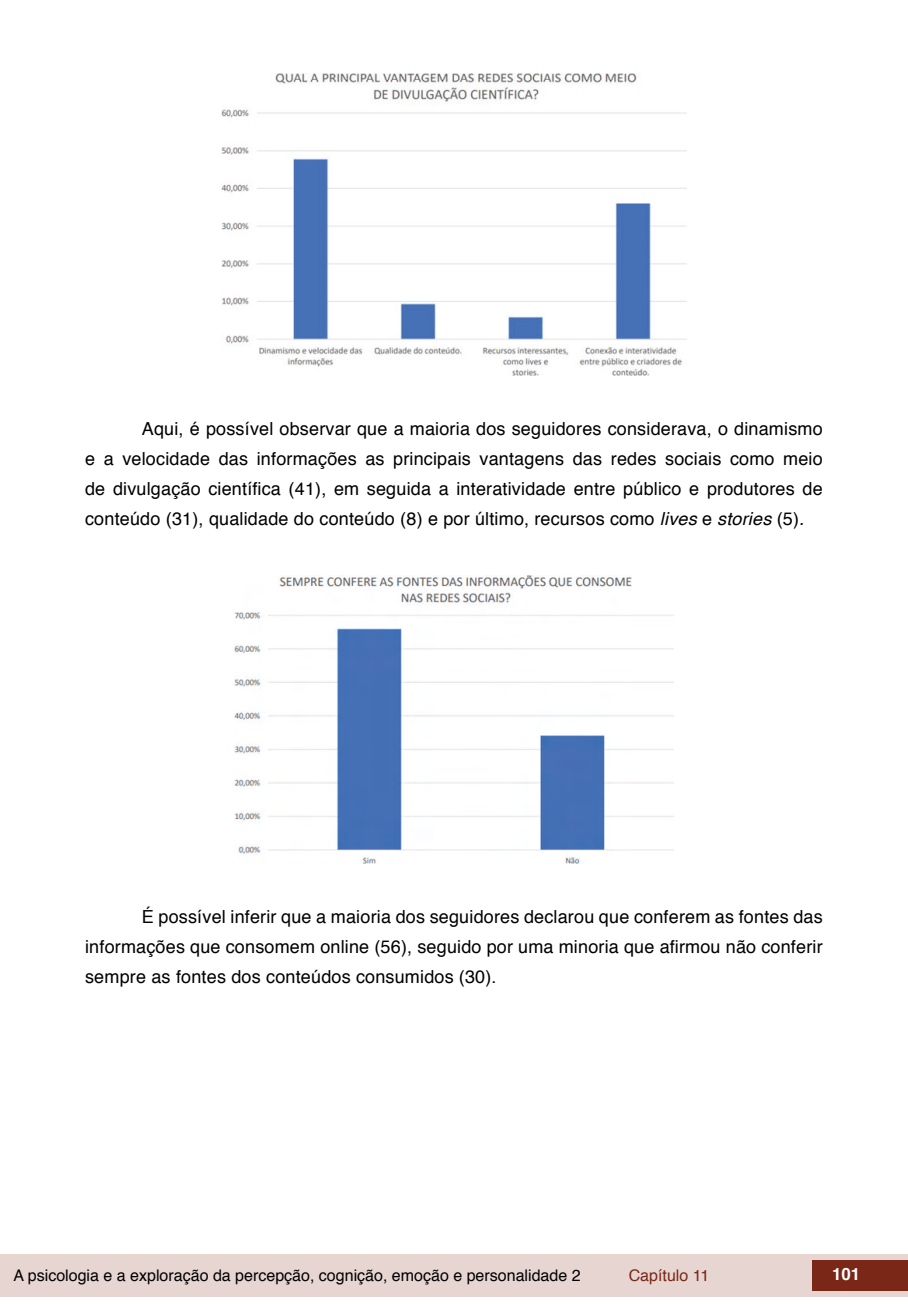
<style>
.page{position:relative;width:908px;height:1304px;background:#fff}
.page>*{position:absolute;margin:0;border:0;box-sizing:border-box;transform-origin:0 0}
.t1{font:18px/30px "Helvetica";letter-spacing:.01em;color:#000;text-align:justify}
.t2{font:700 16.8px "Helvetica";color:#fff}
.t3{font:16px "Helvetica";color:#000}
.t4{font:16px "Helvetica";color:#7a2717}
.s1{font-style:italic}
</style>
<div class="page">
<div style="left:0;top:1254px;width:906px;height:43px;background:#e6d5d1"></div>
<div style="left:812px;top:1261px;width:95px;height:30px;background:#7a2717"></div>
<img style="left:221px;top:74px;width:465px;height:301px">
<img style="left:235px;top:576px;width:437px;height:287px">
<p class="t1" style="left:85px;top:415px;width:738px;text-indent:57px">Aqui, é possível observar que a maioria dos seguidores considerava, o dinamismo e a velocidade das informações as principais vantagens das redes sociais como meio de divulgação científica (41), em seguida a interatividade entre público e produtores de conteúdo (31), qualidade do conteúdo (8) e por último, recursos como <span class="s1">lives</span> e <span class="s1">stories</span> (5)<span class="s1">.</span></p>
<p class="t1" style="left:85px;top:903px;width:738px;text-indent:57px">É possível inferir que a maioria dos seguidores declarou que conferem as fontes das informações que consomem online (56), seguido por uma minoria que afirmou não conferir sempre as fontes dos conteúdos consumidos (30).</p>
<p class="t3" style="left:14px;top:1263px;width:568px">A psicologia e a exploração da percepção, cognição, emoção e personalidade 2</p>
<p class="t4" style="left:628px;top:1263px;width:82px">Capítulo 11</p>
<p class="t2" style="left:831px;top:1261px;width:30px">101</p>
</div>
